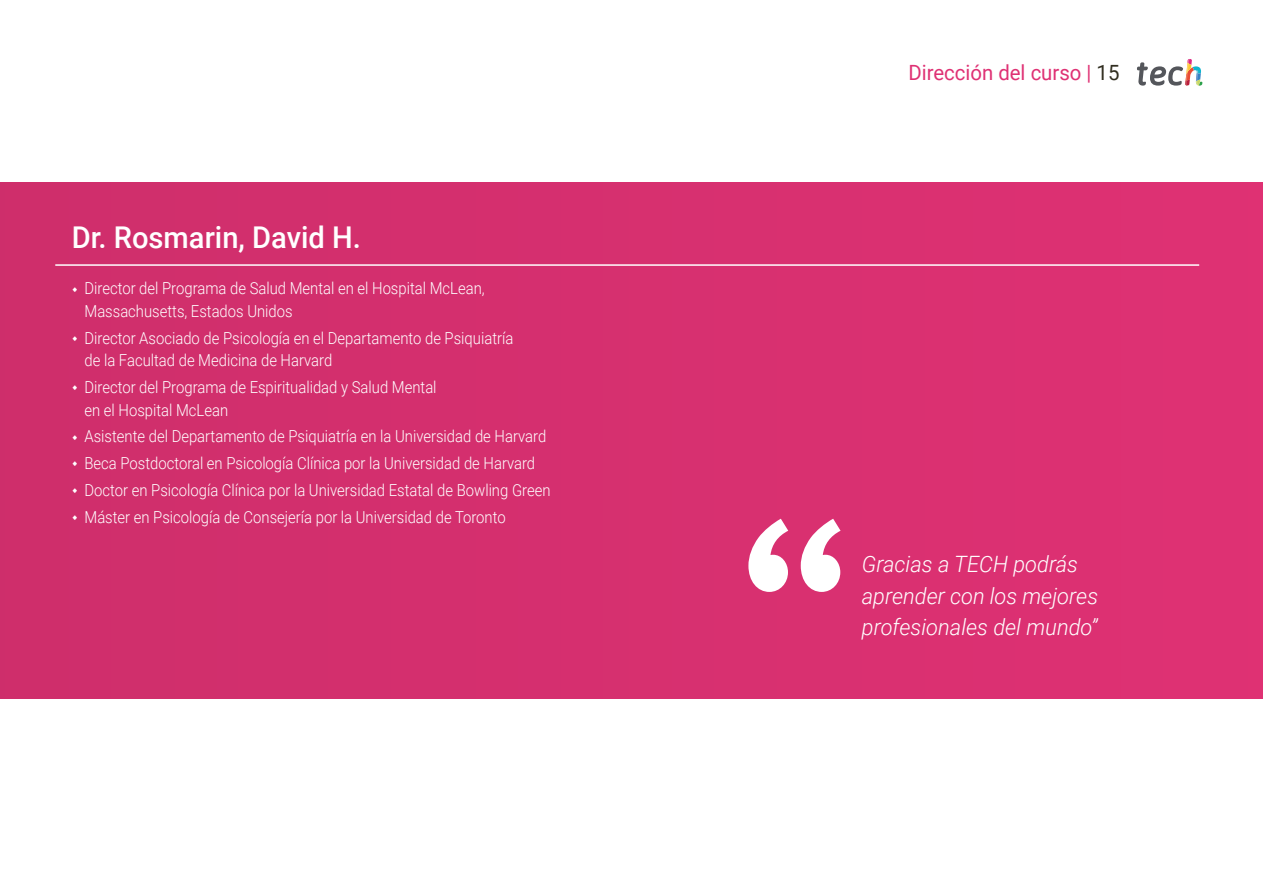
<style>
.page{position:relative;width:1263px;height:893px;background:#fff}
.page>*{position:absolute;margin:0;border:0;box-sizing:border-box;transform-origin:0 0}
.t1{font:500 30px "Roboto";color:#fff}
.t2{font:italic 300 22.5px/31.5px "Roboto";color:#fff}
.t3{font:21px "Roboto";color:#df3174}
.t4{font:300 16.5px/22.5px "Roboto";color:#fff;scale:.9 1}
.s1{color:#312e20}
</style>
<div class="page">
<svg style="left:1137px;top:59px;width:65px;height:27px"></svg>
<div style="left:0;top:182px;width:1263px;height:516px;background:#d6306f"></div>
<svg style="left:748px;top:519px;width:92px;height:73px"></svg>
<hr style="left:55px;top:264px;width:1144px;height:2px;background:#fff">
<h1 class="t1" style="left:72px;top:216px;width:291px">Dr. Rosmarin, David H.</h1>
<p class="t4" style="left:85px;top:277px;width:446px">Director del Programa de Salud Mental en el Hospital McLean,<br>Massachusetts, Estados Unidos</p>
<p class="t4" style="left:85px;top:326px;width:478px">Director Asociado de Psicología en el Departamento de Psiquiatría de la Facultad de Medicina de Harvard</p>
<p class="t4" style="left:85px;top:375px;width:393px">Director del Programa de Espiritualidad y Salud Mental en el Hospital McLean</p>
<p class="t4" style="left:85px;top:422px;width:519px;line-height:26.7px">Asistente del Departamento de Psiquiatría en la Universidad de Harvard Beca Postdoctoral en Psicología Clínica por la Universidad de Harvard Doctor en Psicología Clínica por la Universidad Estatal de Bowling Green Máster en Psicología de Consejería por la Universidad de Toronto</p>
<p class="t3" style="left:908px;top:57px;width:213px">Dirección del curso | <span class="s1">15</span></p>
<h2 class="t2" style="left:862px;top:548px;width:238px">Gracias a TECH podrás aprender con los mejores profesionales del mundo”</h2>
</div>
